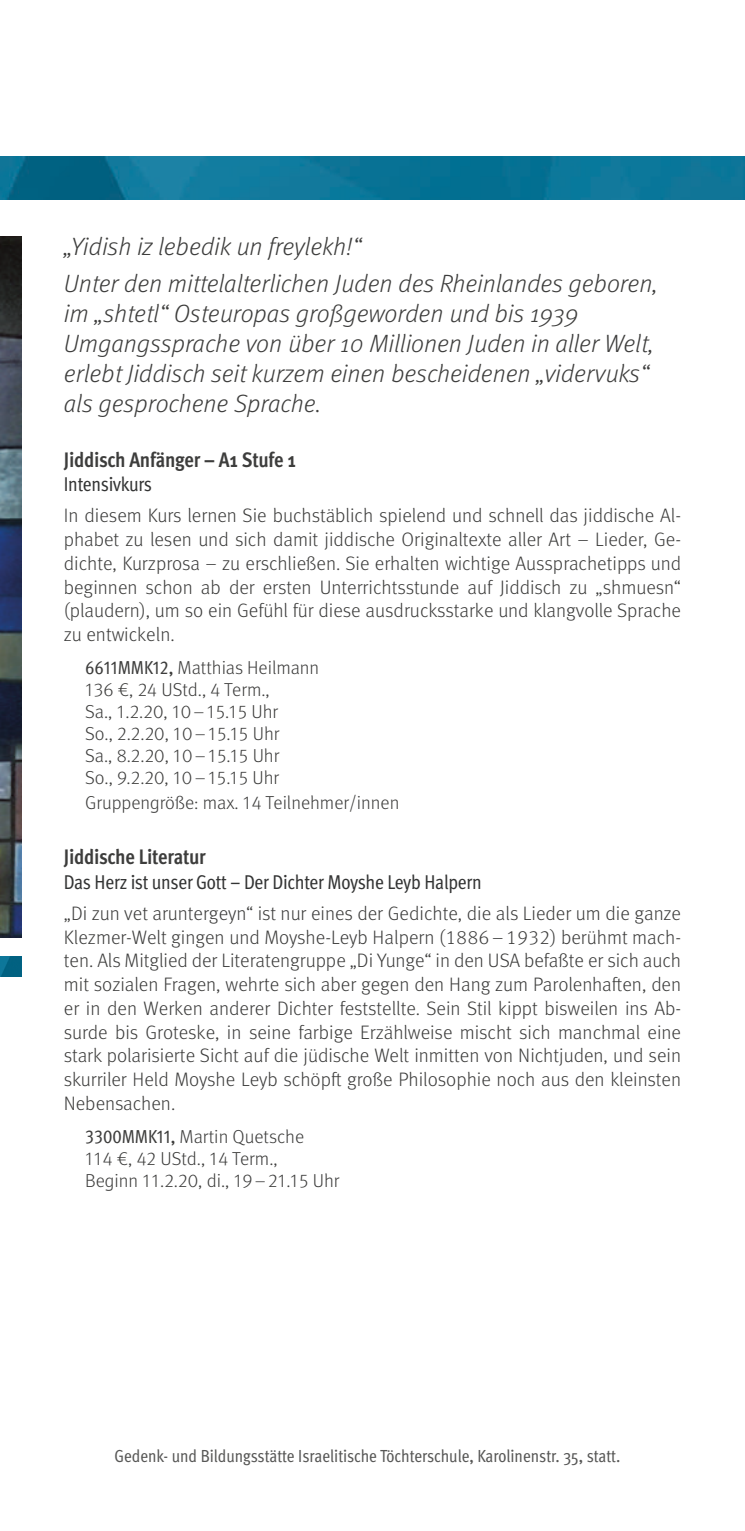
<style>
.page{position:relative;width:745px;height:1531px;background:#fff}
.page>*{position:absolute;margin:0;border:0;box-sizing:border-box;transform-origin:0 0}
.t1{font:italic 300 25px/30px "Meta OT";color:#3d3d3c}
.t2{font:700 condensed 21px "Meta OT";letter-spacing:-.015em;color:#3d3d3c}
.t3{font:condensed 20px "Meta OT";letter-spacing:-.01em;color:#333434}
.t4{font:300 19.5px/23.8px "Meta OT";color:#3d3d3c;text-align:justify}
.t5{font:300 18.75px/22px "Meta OT";color:#3d3d3c}
.t6{font:condensed 17.5px "Meta OT";letter-spacing:-.005em;color:#575756}
.s1{font-weight:400;font-stretch:condensed}
</style>
<div class="page">
<img style="left:0;top:236px;width:21px;height:702px">
<img style="left:0;top:157px;width:744px;height:42px">
<img style="left:0;top:957px;width:21px;height:19px">
<p class="t1" style="left:64px;top:228px;width:592px;line-height:37.2px">„Yidish iz lebedik un freylekh!“<br>Unter den mittelalterlichen Juden des Rheinlandes geboren,</p>
<p class="t1" style="left:64px;top:299px;width:588px">im „shtetl“ Osteuropas großgeworden und bis 1939<br>Umgangssprache von über 10 Millionen Juden in aller Welt, erlebt Jiddisch seit kurzem einen bescheidenen „vidervuks“ als gesprochene Sprache.</p>
<p class="t2" style="left:64px;top:446px;width:233px">Jiddisch Anfänger – A1 Stufe 1</p>
<p class="t3" style="left:64px;top:471px;width:90px">Intensivkurs</p>
<p class="t4" style="left:64px;top:504px;width:618px">In diesem Kurs lernen Sie buchstäblich spielend und schnell das jiddische Al&shy;phabet zu lesen und sich damit jiddische Originaltexte aller Art – Lieder, Ge&shy;dichte, Kurzprosa – zu erschließen. Sie erhalten wichtige Aussprachetipps und beginnen schon ab der ersten Unterrichtsstunde auf Jiddisch zu „shmuesn“ (plaudern), um so ein Gefühl für diese ausdrucksstarke und klangvolle Sprache zu entwickeln.</p>
<p class="t5" style="left:85px;top:657px;width:235px"><span class="s1">6611MMK12,</span> Matthias Heilmann<br>136 €, 24 UStd., 4 Term.,<br>Sa., 1.2.20, 10 – 15.15 Uhr<br>So., 2.2.20, 10 – 15.15 Uhr<br>Sa., 8.2.20, 10 – 15.15 Uhr<br>So., 9.2.20, 10 – 15.15 Uhr</p>
<p class="t5" style="left:85px;top:792px;width:315px">Gruppengröße: max. 14 Teilnehmer/innen</p>
<p class="t2" style="left:64px;top:843px;width:143px">Jiddische Literatur</p>
<p class="t3" style="left:64px;top:869px;width:419px">Das Herz ist unser Gott – Der Dichter Moyshe Leyb Halpern</p>
<p class="t4" style="left:64px;top:901px;width:618px">„Di zun vet aruntergeyn“ ist nur eines der Gedichte, die als Lieder um die ganze Klezmer-Welt gingen und Moyshe-Leyb Halpern (1886 – 1932) berühmt mach&shy;ten. Als Mitglied der Literatengruppe „Di Yunge“ in den USA befaßte er sich auch mit sozialen Fragen, wehrte sich aber gegen den Hang zum Parolenhaften, den er in den Werken anderer Dichter feststellte. Sein Stil kippt bisweilen ins Ab&shy;surde bis Groteske, in seine farbige Erzählweise mischt sich manchmal eine stark polarisierte Sicht auf die jüdische Welt inmitten von Nichtjuden, und sein skurriler Held Moyshe Leyb schöpft große Philosophie noch aus den kleinsten Nebensachen.</p>
<p class="t5" style="left:85px;top:1125px;width:256px"><span class="s1">3300MMK11,</span> Martin Quetsche<br>114 €, 42 UStd., 14 Term.,<br>Beginn 11.2.20, di., 19 – 21.15 Uhr</p>
<p class="t6" style="left:114px;top:1444px;width:507px">Gedenk- und Bildungsstätte Israelitische Töchterschule, Karolinenstr. 35, statt.</p>
</div>
